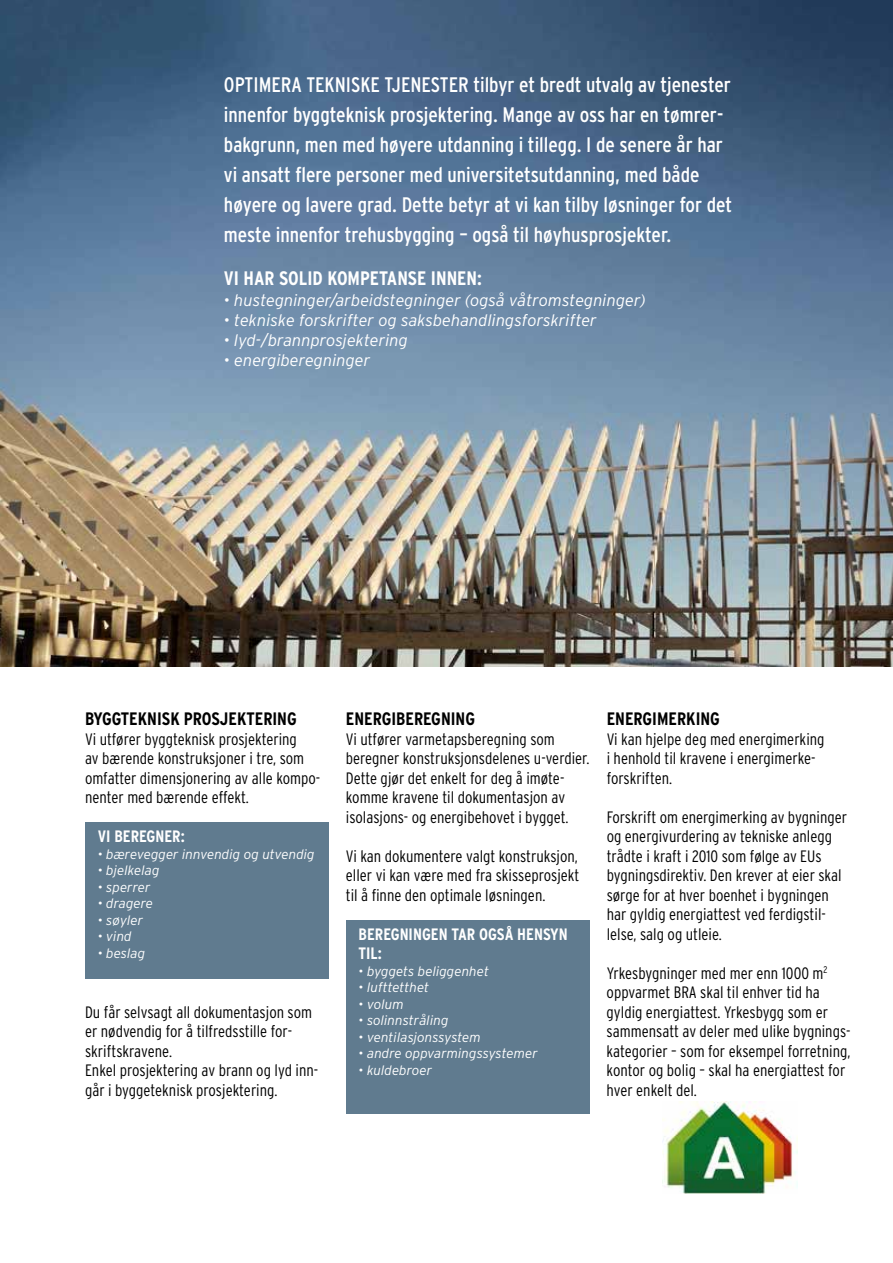
<style>
.page{position:relative;width:893px;height:1263px;background:#fff}
.page>*{position:absolute;margin:0;border:0;box-sizing:border-box;transform-origin:0 0}
.t1{font:condensed 21px/30px "Interstate";color:#fff}
.t2{font:700 condensed 19.5px "Interstate";color:#fff}
.t3{font:700 condensed 18px "Interstate";color:#000}
.t4{font:300 condensed 16.5px/19.5px "Interstate";color:#000}
.t5{font:italic 300 16.5px "Interstate";color:#fff}
.t6{font:700 condensed 16.5px/19.5px "Interstate";color:#fff}
.t7{font:italic 300 13.5px "Interstate";color:#fff}
</style>
<div class="page">
<img style="left:0;top:0;width:893px;height:667px">
<div style="left:85px;top:823px;width:244px;height:156px;background:#607b8f"></div>
<div style="left:346px;top:920px;width:244px;height:194px;background:#607b8f"></div>
<img style="left:662px;top:1102px;width:136px;height:91px">
<p class="t1" style="left:224px;top:69px;width:510px">OPTIMERA TEKNISKE TJENESTER tilbyr et bredt utvalg av tjenester innenfor byggteknisk prosjektering. Mange av oss har en tømrer&shy;bakgrunn, men med høyere utdanning i tillegg. I de senere år har vi ansatt flere personer med universitetsutdanning, med både høyere og lavere grad. Dette betyr at vi kan tilby løsninger for det meste innenfor trehusbygging – også til høyhusprosjekter.</p>
<p class="t2" style="left:224px;top:267px;width:260px">VI HAR SOLID KOMPETANSE INNEN:</p>
<p class="t5" style="left:224px;top:290px;width:423px">• hustegninger/arbeidstegninger (også våtromstegninger)</p>
<p class="t5" style="left:224px;top:310px;width:375px">• tekniske forskrifter og saksbehandlingsforskrifter</p>
<p class="t5" style="left:224px;top:330px;width:185px">• lyd-/brannprosjektering</p>
<p class="t5" style="left:224px;top:350px;width:148px">• energiberegninger</p>
<p class="t3" style="left:85px;top:708px;width:213px">BYGGTEKNISK PROSJEKTERING</p>
<p class="t4" style="left:85px;top:729px;width:237px">Vi utfører byggteknisk prosjektering<br>av bærende konstruksjoner i tre, som omfatter dimensjonering av alle kompo&shy;nenter med bærende effekt.</p>
<p class="t6" style="left:98px;top:826px;width:88px">VI BEREGNER:</p>
<p class="t7" style="left:98px;top:846px;width:218px">• bærevegger innvendig og utvendig</p>
<p class="t7" style="left:98px;top:862px;width:63px">• bjelkelag</p>
<p class="t7" style="left:98px;top:879px;width:54px">• sperrer</p>
<p class="t7" style="left:98px;top:895px;width:57px">• dragere</p>
<p class="t7" style="left:98px;top:912px;width:47px">• søyler</p>
<p class="t7" style="left:98px;top:928px;width:35px">• vind</p>
<p class="t7" style="left:98px;top:945px;width:49px">• beslag</p>
<p class="t4" style="left:85px;top:1002px;width:235px">Du får selvsagt all dokumentasjon som er nødvendig for å tilfredsstille for&shy;skriftskravene.<br>Enkel prosjektering av brann og lyd inn&shy;går i byggeteknisk prosjektering.</p>
<p class="t3" style="left:346px;top:708px;width:131px">ENERGIBEREGNING</p>
<p class="t4" style="left:346px;top:729px;width:245px">Vi utfører varmetapsberegning som beregner konstruksjonsdelenes u-verdier.<br>Dette gjør det enkelt for deg å imøte&shy;komme kravene til dokumentasjon av isolasjons- og energibehovet i bygget.</p>
<p class="t4" style="left:346px;top:846px;width:235px;text-align:justify">Vi kan dokumentere valgt konstruksjon, eller vi kan være med fra skisseprosjekt til å finne den optimale løsningen.</p>
<p class="t6" style="left:359px;top:924px;width:211px">BEREGNINGEN TAR OGSÅ HENSYN<br>TIL:</p>
<p class="t7" style="left:359px;top:963px;width:132px">• byggets beliggenhet</p>
<p class="t7" style="left:359px;top:979px;width:72px">• lufttetthet</p>
<p class="t7" style="left:359px;top:996px;width:47px">• volum</p>
<p class="t7" style="left:359px;top:1012px;width:91px">• solinnstråling</p>
<p class="t7" style="left:359px;top:1029px;width:124px">• ventilasjonssystem</p>
<p class="t7" style="left:359px;top:1045px;width:181px">• andre oppvarmingssystemer</p>
<p class="t7" style="left:359px;top:1062px;width:75px">• kuldebroer</p>
<p class="t3" style="left:607px;top:708px;width:115px">ENERGIMERKING</p>
<p class="t4" style="left:607px;top:729px;width:219px">Vi kan hjelpe deg med energimerking i henhold til kravene i energimerke&shy;forskriften.</p>
<p class="t4" style="left:607px;top:807px;width:242px">Forskrift om energimerking av bygninger og energivurdering av tekniske anlegg trådte i kraft i 2010 som følge av EUs bygningsdirektiv. Den krever at eier skal sørge for at hver boenhet i bygningen har gyldig energiattest ved ferdigstil&shy;lelse, salg og utleie.</p>
<p class="t4" style="left:607px;top:963px;width:245px">Yrkesbygninger med mer enn 1000 m<sup>2 </sup>oppvarmet BRA skal til enhver tid ha gyldig energiattest. Yrkesbygg som er sammensatt av deler med ulike bygnings&shy;kategorier – som for eksempel forretning, kontor og bolig – skal ha energiattest for hver enkelt del.</p>
</div>
